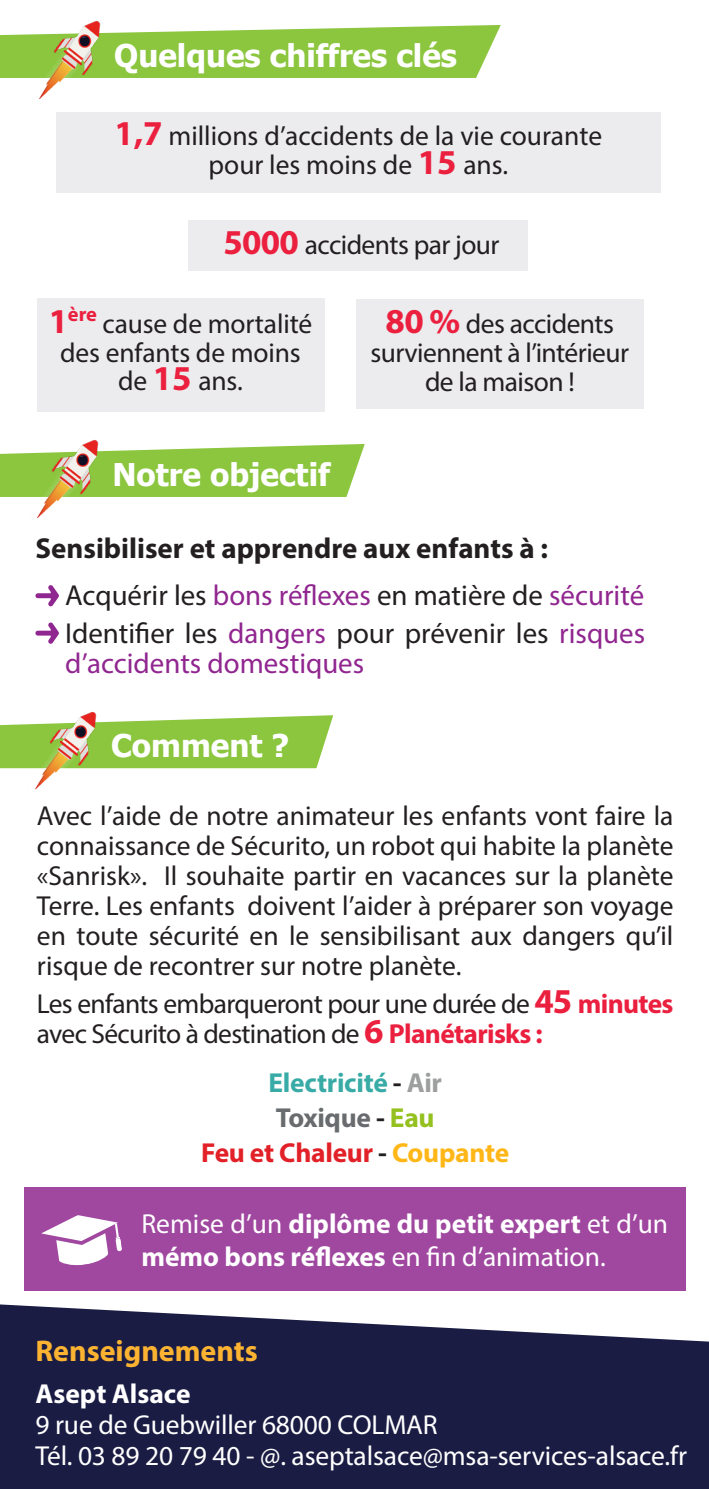
<style>
.page{position:relative;width:709px;height:1489px;background:#fff}
.page>*{position:absolute;margin:0;border:0;box-sizing:border-box;transform-origin:0 0}
.t1{font:700 31.25px "Tahoma";color:#fff}
.t2{font:700 30px "Myriad Pro";color:#fcb331}
.t3{font:29px/30px "Myriad Pro";color:#90268f}
.t4{font:29px "Myriad Pro";color:#231f20}
.t5{font:700 29px "Myriad Pro";color:#231f20}
.t6{font:27.5px/30px "Myriad Pro";letter-spacing:-.005em;color:#231f20;text-align:center}
.t7{font:27.5px/30px "Myriad Pro";letter-spacing:-.025em;color:#231f20}
.t8{font:700 27.5px/32.5px "Myriad Pro";color:#fff}
.t9{font:27.5px "Myriad Pro";letter-spacing:-.005em;color:#fff}
.t10{font:700 27.5px "Myriad Pro";letter-spacing:-.01em;color:#e22027}
.t11{font:700 27.5px "Myriad Pro";letter-spacing:-.01em;color:#39aba6}
.t12{font:700 27.5px "Myriad Pro";letter-spacing:-.01em;color:#696c6e}
.s1{font-weight:700;font-size:35px;color:#eb1f3e}
.s2{color:#90268f}
.s3{color:#231f20}
.s4{font-weight:700;color:#eb1f3e}
.s5{color:#9d9f9f}
.s6{color:#94c11f}
.s7{color:#ffb717}
.s8{font-weight:400}
</style>
<div class="page">
<div style="left:25px;top:1187px;width:661px;height:103px;background:#a047a0"></div>
<svg style="left:0;top:1304px;width:709px;height:184px;background:#313356"></svg>
<div style="left:56px;top:112px;width:604px;height:80px;background:#ececee"></div>
<div style="left:356px;top:300px;width:287px;height:109px;background:#ececee"></div>
<div style="left:189px;top:221px;width:339px;height:50px;background:#ececee"></div>
<div style="left:37px;top:298px;width:287px;height:113px;background:#ececee"></div>
<svg style="left:0;top:25px;width:501px;height:53px;background:#97cc52"></svg>
<img style="left:13px;top:21px;width:93px;height:78px">
<svg style="left:0;top:444px;width:365px;height:53px;background:#97cc52"></svg>
<img style="left:11px;top:440px;width:93px;height:78px">
<svg style="left:0;top:715px;width:333px;height:54px;background:#98cc54"></svg>
<img style="left:10px;top:711px;width:93px;height:79px">
<svg style="left:35px;top:585px;width:24px;height:21px"></svg>
<svg style="left:35px;top:622px;width:24px;height:21px"></svg>
<svg style="left:41px;top:1215px;width:81px;height:51px"></svg>
<p class="t1" style="left:114px;top:33px;width:344px">Quelques chiffres clés</p>
<p class="t6" style="left:115px;top:120px;width:489px"><span class="s1">1,7</span> millions d’accidents de la vie courante</p>
<p class="t6" style="left:208px;top:149px;width:301px">pour les moins de <span class="s1">15</span> ans.</p>
<p class="t6" style="left:223px;top:229px;width:277px"><span class="s1">5000</span> accidents par jour</p>
<p class="t6" style="left:49px;top:309px;width:265px;line-height:28.8px"><span class="s1">1</span><sup>ère</sup> cause de mortalité des enfants de moins de <span class="s1">15</span> ans.</p>
<p class="t1" style="left:112px;top:452px;width:219px">Notre objectif</p>
<p class="t6" style="left:370px;top:309px;width:260px;line-height:28.8px"><span class="s1">80 %</span> des accidents surviennent à l’intérieur de la maison !</p>
<p class="t5" style="left:35px;top:529px;width:514px">Sensibiliser et apprendre aux enfants à :</p>
<p class="t4" style="left:65px;top:577px;width:580px">Acquérir les <span class="s2">bons réflexes</span> en matière de <span class="s2">sécurité</span></p>
<p class="t3" style="left:65px;top:617px;width:581px"><span class="s3">Identifier les</span> dangers <span class="s3">pour prévenir les</span> risques d’accidents domestiques</p>
<p class="t1" style="left:111px;top:723px;width:180px">Comment ?</p>
<p class="t6" style="left:37px;top:800px;width:638px;text-align:justify">Avec l’aide de notre animateur les enfants vont faire la connaissance de Sécurito, un robot qui habite la planète «Sanrisk». Il souhaite partir en vacances sur la planète Terre. Les enfants doivent l’aider à préparer son voyage en toute sécurité en le sensibilisant aux dangers qu’il risque de recontrer sur notre planète.</p>
<p class="t7" style="left:37px;top:987px;width:638px">Les enfants embarqueront pour une durée de <span class="s1">45</span> <span class="s4">minutes </span>avec Sécurito à destination de <span class="s1">6</span> <span class="s4">Planétarisks :</span></p>
<p class="t11" style="left:268px;top:1064px;width:175px">Electricité <span class="s3">-</span> <span class="s5">Air</span></p>
<p class="t12" style="left:276px;top:1099px;width:160px">Toxique <span class="s3">-</span> <span class="s6">Eau</span></p>
<p class="t10" style="left:201px;top:1134px;width:310px">Feu et Chaleur <span class="s3">-</span> <span class="s7">Coupante</span></p>
<p class="t8" style="left:141px;top:1206px;width:528px"><span class="s8">Remise d’un</span> diplôme du petit expert <span class="s8">et d’un </span>mémo bons réflexes <span class="s8">en fin d’animation.</span></p>
<p class="t2" style="left:35px;top:1330px;width:224px">Renseignements</p>
<p class="t8" style="left:35px;top:1376px;width:157px">Asept Alsace</p>
<p class="t9" style="left:35px;top:1407px;width:404px">9 rue de Guebwiller 68000 COLMAR</p>
<p class="t9" style="left:35px;top:1438px;width:653px">Tél. 03 89 20 79 40 - @. aseptalsace@msa-services-alsace.fr</p>
</div>
